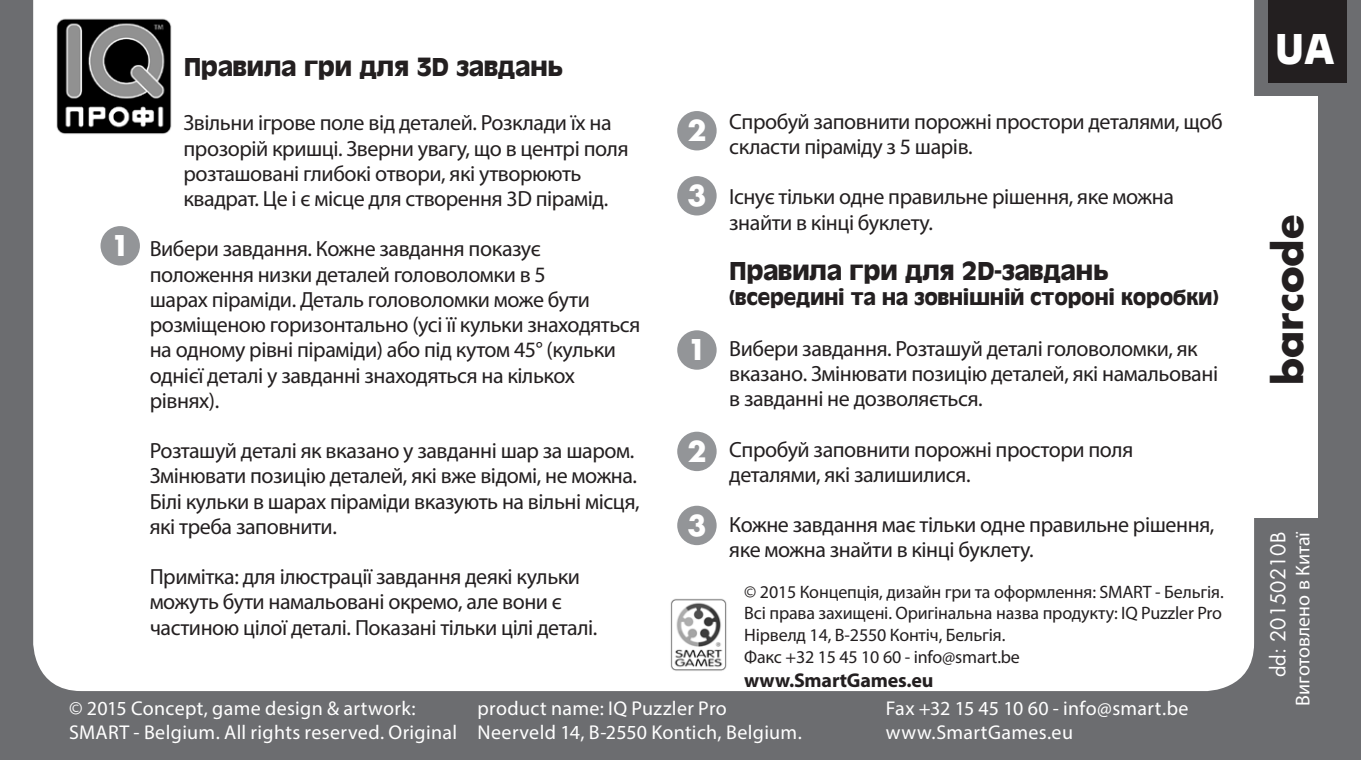
<style>
.page{position:relative;width:1361px;height:760px;background:#6c6d70}
.page>*{position:absolute;margin:0;border:0;box-sizing:border-box;transform-origin:0 0}
.t1{font:700 40px "Futura Std";color:#231f20}
.t2{font:700 40px "Antique Olive";color:#fff}
.t3{font:700 27.6px "Futura Std";color:#fff}
.t4{font:700 24px "Antique Olive";letter-spacing:-.02em;color:#231f20}
.t5{font:22px/25.2px "Myriad Pro";letter-spacing:-.02em;color:#231f20}
.t6{font:20px/24px "Myriad Pro";letter-spacing:.015em;color:#fff}
.t7{font:700 20px "Antique Olive";letter-spacing:-.02em;color:#231f20}
.t8{font:700 20px "Myriad Pro";letter-spacing:-.01em;color:#231f20}
.t9{font:20px "Futura Std";color:#fff}
.t10{font:18px "Myriad Pro";letter-spacing:-.01em;color:#231f20}
</style>
<div class="page">
<div style="left:33px;top:0;width:1221px;height:691px;background:#fff"></div>
<div style="left:1253px;top:96px;width:64px;height:421px;background:#fff"></div>
<div style="left:1268px;top:0;width:78px;height:82px;background:#231f20"></div>
<div style="left:100px;top:226px;width:40px;height:39px;background:#939598;border-radius:50%"></div>
<div style="left:677px;top:111px;width:39px;height:39px;background:#939598;border-radius:50%"></div>
<div style="left:677px;top:176px;width:39px;height:39px;background:#939598;border-radius:50%"></div>
<div style="left:677px;top:330px;width:39px;height:40px;background:#939598;border-radius:50%"></div>
<div style="left:677px;top:432px;width:39px;height:39px;background:#939598;border-radius:50%"></div>
<div style="left:677px;top:506px;width:39px;height:39px;background:#939598;border-radius:50%"></div>
<img style="left:668px;top:596px;width:61px;height:77px">
<img style="left:53px;top:15px;width:122px;height:120px">
<p class="t3" style="left:111px;top:227px;width:21px">1</p>
<p class="t4" style="left:184px;top:51px;width:381px">Правила гри для 3D завдань</p>
<p class="t5" style="left:183px;top:110px;width:430px">Звільни ігрове поле від деталей. Розклади їх на</p>
<p class="t5" style="left:183px;top:135px;width:446px">прозорій кришці. Зверни увагу, що в центрі поля</p>
<p class="t5" style="left:183px;top:160px;width:399px">розташовані глибокі отвори, які утворюють</p>
<p class="t5" style="left:183px;top:186px;width:426px">квадрат. Це і є місце для створення 3D пірамід.</p>
<p class="t5" style="left:150px;top:236px;width:492px">Вибери завдання. Кожне завдання показує положення низки деталей головоломки в 5<br>шарах піраміди. Деталь головоломки може бути розміщеною горизонтально (усі її кульки знаходяться на одному рівні піраміди) або під кутом 45° (кульки однієї деталі у завданні знаходяться на кількох рівнях).</p>
<p class="t5" style="left:150px;top:438px;width:491px">Розташуй деталі як вказано у завданні шар за шаром.<br>Змінювати позицію деталей, які вже відомі, не можна.<br>Білі кульки в шарах піраміди вказують на вільні місця, які треба заповнити.</p>
<p class="t5" style="left:150px;top:564px;width:449px">Примітка: для ілюстрації завдання деякі кульки можуть бути намальовані окремо, але вони є частиною цілої деталі. Показані тільки цілі деталі.</p>
<p class="t3" style="left:687px;top:112px;width:21px">2</p>
<p class="t3" style="left:687px;top:177px;width:21px">3</p>
<p class="t3" style="left:687px;top:331px;width:21px">1</p>
<p class="t3" style="left:687px;top:433px;width:21px">2</p>
<p class="t3" style="left:687px;top:507px;width:21px">3</p>
<p class="t5" style="left:729px;top:108px;width:495px">Спробуй заповнити порожні простори деталями, щоб скласти піраміду з 5 шарів.</p>
<p class="t5" style="left:729px;top:184px;width:446px">Існує тільки одне правильне рішення, яке можна знайти в кінці буклету.</p>
<p class="t4" style="left:729px;top:255px;width:381px">Правила гри для 2D-завдань</p>
<p class="t7" style="left:729px;top:284px;width:491px">(всередині та на зовнішній стороні коробки)</p>
<p class="t5" style="left:729px;top:335px;width:490px">Вибери завдання. Розташуй деталі головоломки, як вказано. Змінювати позицію деталей, які намальовані в завданні не дозволяється.</p>
<p class="t5" style="left:729px;top:436px;width:405px">Спробуй заповнити порожні простори поля деталями, які залишилися.</p>
<p class="t5" style="left:729px;top:512px;width:487px">Кожне завдання має тільки одне правильне рішення, яке можна знайти в кінці буклету.</p>
<p class="t10" style="left:744px;top:580px;width:481px">© 2015 Концепція, дизайн гри та оформлення: SMART - Бельгія.</p>
<p class="t10" style="left:744px;top:602px;width:479px">Всі права захищені. Оригінальна назва продукту: IQ Puzzler Pro</p>
<p class="t10" style="left:744px;top:624px;width:263px">Нірвелд 14, B-2550 Контіч, Бельгія.</p>
<p class="t10" style="left:744px;top:645px;width:277px">Факс +32 15 45 10 60 - info@smart.be</p>
<p class="t8" style="left:744px;top:667px;width:191px">www.SmartGames.eu</p>
<p class="t6" style="left:69px;top:695px;width:389px">© 2015 Concept, game design &amp; artwork:<br>SMART - Belgium. All rights reserved. Original</p>
<p class="t6" style="left:477px;top:695px;width:251px">product name: IQ Puzzler Pro</p>
<p class="t6" style="left:477px;top:719px;width:326px">Neerveld 14, B-2550 Kontich, Belgium.</p>
<p class="t6" style="left:886px;top:695px;width:304px">Fax +32 15 45 10 60 - info@smart.be</p>
<p class="t6" style="left:886px;top:719px;width:189px">www.SmartGames.eu</p>
<p class="t2" style="left:1275px;top:23px;width:60px">UA</p>
<p class="t1" style="left:1261px;top:385px;width:172px;rotate:-90deg">barcode</p>
<p class="t9" style="left:1265px;top:677px;width:147px;rotate:-90deg">dd: 20150210B</p>
<p class="t6" style="left:1290px;top:705px;width:176px;rotate:-90deg">Виготовлено в Китаї</p>
</div>
